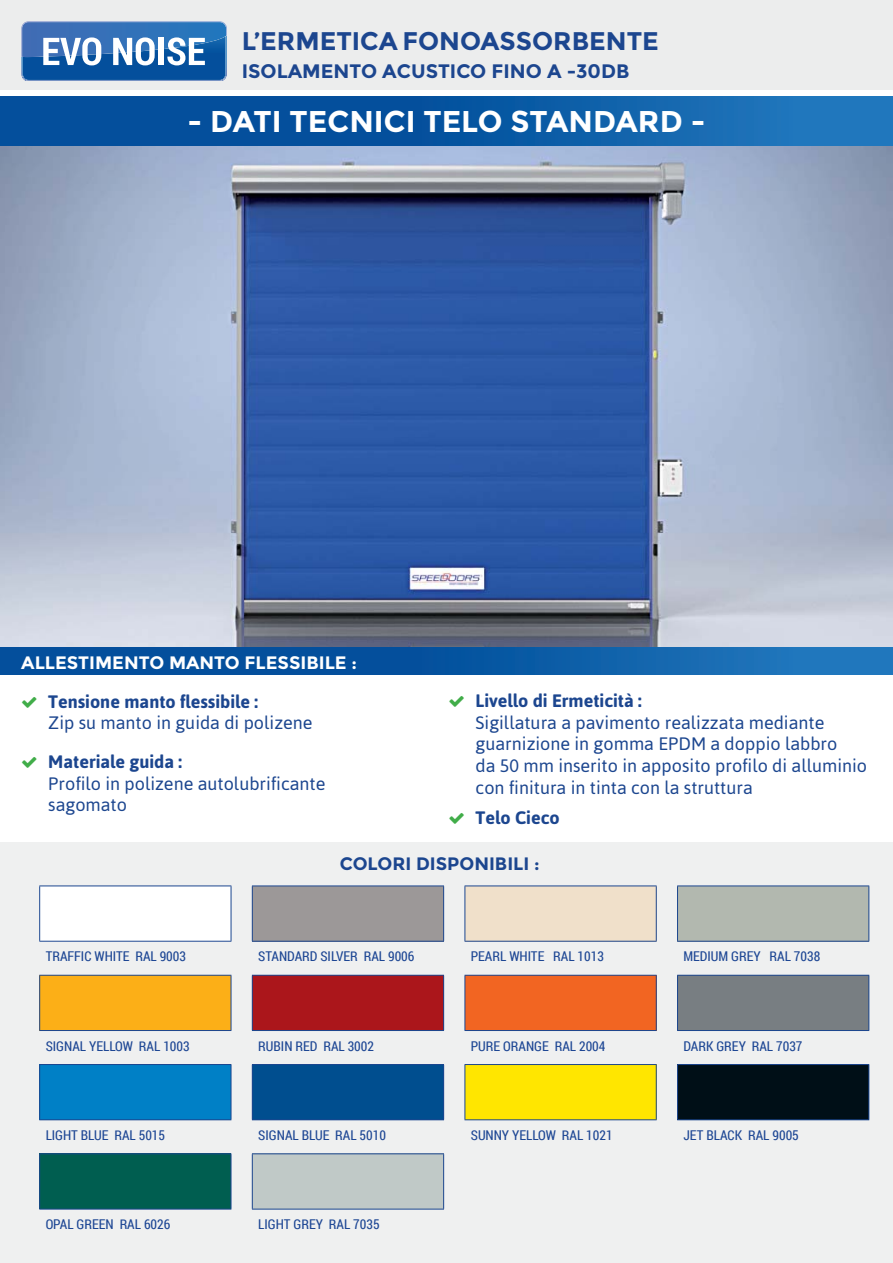
<style>
.page{position:relative;width:893px;height:1263px;background:#fff}
.page>*{position:absolute;margin:0;border:0;box-sizing:border-box;transform-origin:0 0}
.t1{font:700 30px "Montserrat";color:#fff}
.t2{font:700 25.5px "Montserrat";color:#1c468f}
.t3{font:700 19.5px "Montserrat";color:#1c468f}
.t4{font:18px/21.6px "Asap";color:#1c468f}
.t5{font:700 18px "Asap";color:#1c468f}
.t6{font:700 18px "Montserrat";color:#fff}
.t7{font:700 18px "Montserrat";color:#1c468f}
.t8{font:13.5px "Roboto Condensed";color:#1d4694}
</style>
<div class="page">
<div style="left:0;top:0;width:893px;height:89px;background:#eceded"></div>
<img style="left:0;top:146px;width:893px;height:501px">
<div style="left:0;top:97px;width:893px;height:49px;background:linear-gradient(to right,#004493,#1d73b9)"></div>
<div style="left:0;top:647px;width:893px;height:27px;background:linear-gradient(to right,#004493,#1d73b9)"></div>
<div style="left:0;top:842px;width:893px;height:421px;background:#eff0f0"></div>
<div style="left:40px;top:886px;width:191px;height:55px;background:#fff"></div>
<div style="left:252px;top:886px;width:192px;height:55px;background:#9c9898"></div>
<div style="left:465px;top:886px;width:191px;height:55px;background:#f0e0ca"></div>
<div style="left:677px;top:886px;width:192px;height:55px;background:#b2b8af"></div>
<div style="left:40px;top:975px;width:191px;height:55px;background:#fcaf17"></div>
<div style="left:252px;top:975px;width:192px;height:55px;background:#ab161b"></div>
<div style="left:465px;top:975px;width:191px;height:55px;background:#f26522"></div>
<div style="left:677px;top:975px;width:192px;height:55px;background:#787e82"></div>
<div style="left:40px;top:1064px;width:191px;height:56px;background:#0080c6"></div>
<div style="left:252px;top:1064px;width:192px;height:56px;background:#004e8f"></div>
<div style="left:465px;top:1064px;width:191px;height:56px;background:#ffe600"></div>
<div style="left:677px;top:1064px;width:192px;height:56px;background:#000f17"></div>
<div style="left:40px;top:1154px;width:191px;height:55px;background:#005e50"></div>
<div style="left:252px;top:1154px;width:192px;height:55px;background:#c0c9c7"></div>
<hr style="left:39px;top:885px;width:192px;height:1px;background:#1c468f">
<hr style="left:39px;top:886px;width:1px;height:55px;background:#1c468f">
<hr style="left:231px;top:886px;width:1px;height:55px;background:#1c468f">
<hr style="left:39px;top:941px;width:192px;height:1px;background:#1c468f">
<hr style="left:252px;top:885px;width:192px;height:1px;background:#1c468f">
<hr style="left:252px;top:886px;width:1px;height:55px;background:#1c468f">
<hr style="left:443px;top:886px;width:1px;height:55px;background:#1c468f">
<hr style="left:252px;top:941px;width:192px;height:1px;background:#1c468f">
<hr style="left:465px;top:885px;width:192px;height:1px;background:#1c468f">
<hr style="left:465px;top:886px;width:1px;height:55px;background:#1c468f">
<hr style="left:656px;top:886px;width:1px;height:55px;background:#1c468f">
<hr style="left:465px;top:941px;width:192px;height:1px;background:#1c468f">
<hr style="left:677px;top:885px;width:192px;height:1px;background:#1c468f">
<hr style="left:677px;top:886px;width:1px;height:55px;background:#1c468f">
<hr style="left:868px;top:886px;width:1px;height:55px;background:#1c468f">
<hr style="left:677px;top:941px;width:192px;height:1px;background:#1c468f">
<hr style="left:39px;top:975px;width:192px;height:1px;background:#1c468f">
<hr style="left:39px;top:975px;width:1px;height:55px;background:#1c468f">
<hr style="left:231px;top:975px;width:1px;height:55px;background:#1c468f">
<hr style="left:39px;top:1030px;width:192px;height:1px;background:#1c468f">
<hr style="left:252px;top:975px;width:192px;height:1px;background:#1c468f">
<hr style="left:252px;top:975px;width:1px;height:55px;background:#1c468f">
<hr style="left:443px;top:975px;width:1px;height:55px;background:#1c468f">
<hr style="left:252px;top:1030px;width:192px;height:1px;background:#1c468f">
<hr style="left:465px;top:975px;width:192px;height:1px;background:#1c468f">
<hr style="left:465px;top:975px;width:1px;height:55px;background:#1c468f">
<hr style="left:656px;top:975px;width:1px;height:55px;background:#1c468f">
<hr style="left:465px;top:1030px;width:192px;height:1px;background:#1c468f">
<hr style="left:677px;top:975px;width:192px;height:1px;background:#1c468f">
<hr style="left:677px;top:975px;width:1px;height:55px;background:#1c468f">
<hr style="left:868px;top:975px;width:1px;height:55px;background:#1c468f">
<hr style="left:677px;top:1030px;width:192px;height:1px;background:#1c468f">
<hr style="left:39px;top:1064px;width:192px;height:1px;background:#1c468f">
<hr style="left:39px;top:1065px;width:1px;height:54px;background:#1c468f">
<hr style="left:231px;top:1065px;width:1px;height:54px;background:#1c468f">
<hr style="left:39px;top:1119px;width:192px;height:1px;background:#1c468f">
<hr style="left:252px;top:1064px;width:192px;height:1px;background:#1c468f">
<hr style="left:252px;top:1065px;width:1px;height:54px;background:#1c468f">
<hr style="left:443px;top:1065px;width:1px;height:54px;background:#1c468f">
<hr style="left:252px;top:1119px;width:192px;height:1px;background:#1c468f">
<hr style="left:465px;top:1064px;width:192px;height:1px;background:#1c468f">
<hr style="left:465px;top:1065px;width:1px;height:54px;background:#1c468f">
<hr style="left:656px;top:1065px;width:1px;height:54px;background:#1c468f">
<hr style="left:465px;top:1119px;width:192px;height:1px;background:#1c468f">
<hr style="left:677px;top:1064px;width:192px;height:1px;background:#1c468f">
<hr style="left:677px;top:1065px;width:1px;height:54px;background:#1c468f">
<hr style="left:868px;top:1065px;width:1px;height:54px;background:#1c468f">
<hr style="left:677px;top:1119px;width:192px;height:1px;background:#1c468f">
<hr style="left:39px;top:1153px;width:192px;height:1px;background:#1c468f">
<hr style="left:39px;top:1154px;width:1px;height:55px;background:#1c468f">
<hr style="left:231px;top:1154px;width:1px;height:55px;background:#1c468f">
<hr style="left:39px;top:1209px;width:192px;height:1px;background:#1c468f">
<hr style="left:252px;top:1153px;width:192px;height:1px;background:#1c468f">
<hr style="left:252px;top:1154px;width:1px;height:55px;background:#1c468f">
<hr style="left:443px;top:1154px;width:1px;height:55px;background:#1c468f">
<hr style="left:252px;top:1209px;width:192px;height:1px;background:#1c468f">
<svg style="left:21px;top:21px;width:206px;height:60px"></svg>
<h2 class="t2" style="left:242px;top:25px;width:419px">L’ERMETICA FONOASSORBENTE</h2>
<h3 class="t3" style="left:242px;top:59px;width:389px">ISOLAMENTO ACUSTICO FINO A -30DB</h3>
<h1 class="t1" style="left:188px;top:103px;width:519px">- DATI TECNICI TELO STANDARD -</h1>
<h3 class="t6" style="left:21px;top:652px;width:337px">ALLESTIMENTO MANTO FLESSIBILE :</h3>
<h3 class="t5" style="left:48px;top:691px;width:211px">Tensione manto flessibile :</h3>
<h3 class="t4" style="left:48px;top:712px;width:266px">Zip su manto in guida di polizene</h3>
<h3 class="t5" style="left:48px;top:751px;width:135px">Materiale guida :</h3>
<h3 class="t4" style="left:48px;top:772px;width:279px">Profilo in polizene autolubrificante sagomato</h3>
<h3 class="t5" style="left:476px;top:690px;width:168px">Livello di Ermeticità :</h3>
<h3 class="t4" style="left:476px;top:711px;width:393px">Sigillatura a pavimento realizzata mediante guarnizione in gomma EPDM a doppio labbro<br>da 50 mm inserito in apposito profilo di alluminio con finitura in tinta con la struttura</h3>
<h3 class="t5" style="left:476px;top:807px;width:86px">Telo Cieco</h3>
<h3 class="t7" style="left:340px;top:853px;width:201px">COLORI DISPONIBILI :</h3>
<p class="t8" style="left:46px;top:947px;width:142px">TRAFFIC WHITE RAL 9003</p>
<p class="t8" style="left:258px;top:947px;width:158px">STANDARD SILVER RAL 9006</p>
<p class="t8" style="left:471px;top:947px;width:135px">PEARL WHITE RAL 1013</p>
<p class="t8" style="left:683px;top:947px;width:138px">MEDIUM GREY RAL 7038</p>
<p class="t8" style="left:46px;top:1036px;width:146px">SIGNAL YELLOW RAL 1003</p>
<p class="t8" style="left:258px;top:1036px;width:117px">RUBIN RED RAL 3002</p>
<p class="t8" style="left:471px;top:1036px;width:136px">PURE ORANGE RAL 2004</p>
<p class="t8" style="left:683px;top:1036px;width:121px">DARK GREY RAL 7037</p>
<p class="t8" style="left:46px;top:1126px;width:121px">LIGHT BLUE RAL 5015</p>
<p class="t8" style="left:258px;top:1126px;width:129px">SIGNAL BLUE RAL 5010</p>
<p class="t8" style="left:471px;top:1126px;width:143px">SUNNY YELLOW RAL 1021</p>
<p class="t8" style="left:683px;top:1126px;width:117px">JET BLACK RAL 9005</p>
<p class="t8" style="left:46px;top:1215px;width:126px">OPAL GREEN RAL 6026</p>
<p class="t8" style="left:258px;top:1215px;width:123px">LIGHT GREY RAL 7035</p>
</div>
